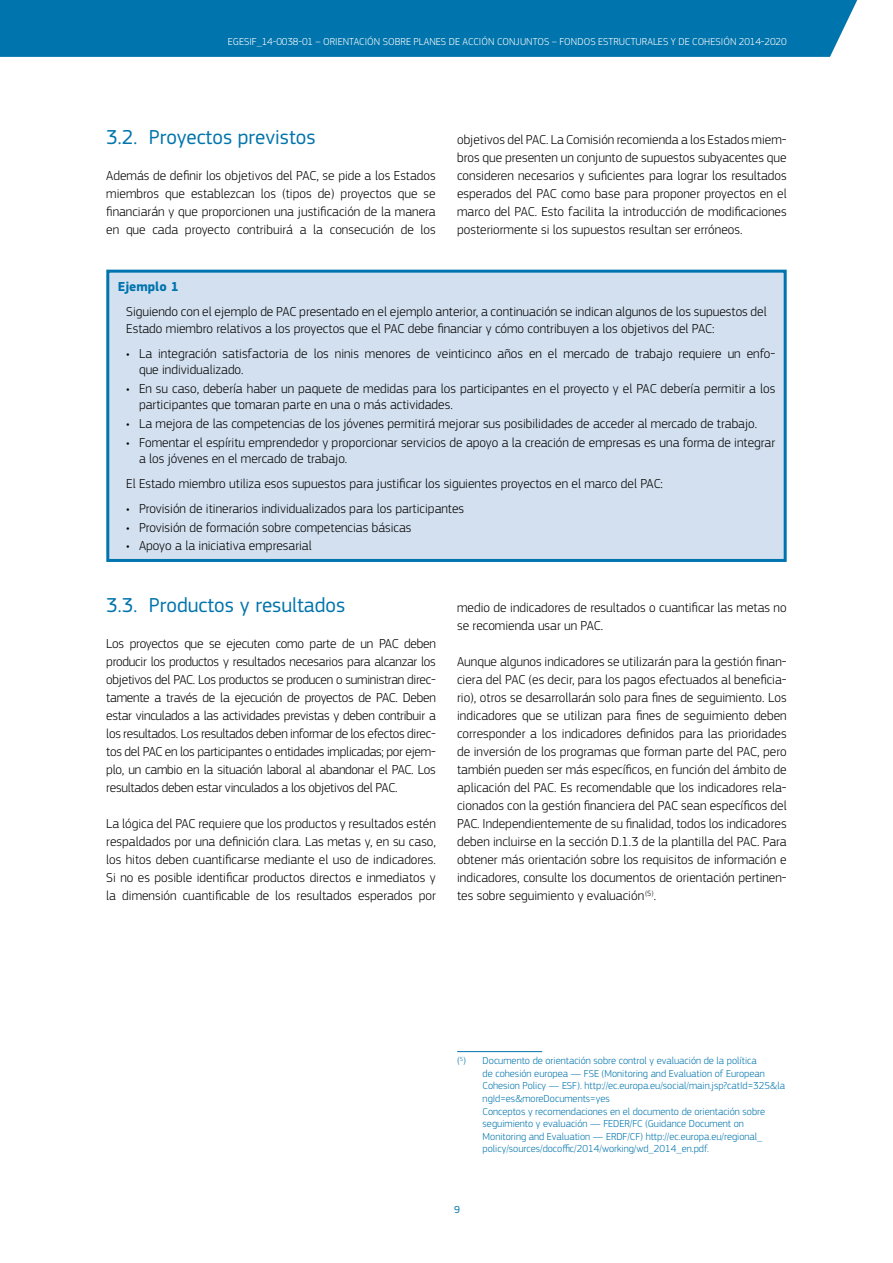
<style>
.page{position:relative;width:893px;height:1263px;background:#fff}
.page>*{position:absolute;margin:0;border:0;box-sizing:border-box;transform-origin:0 0}
.t1{font:21px "EC Square Sans Pro";color:#0074ac}
.Body{font:300 13.5px/18px "EC Square Sans Pro";color:#000;text-align:justify}
.Box_Body{font:300 13.5px/16.5px "EC Square Sans Pro";color:#000}
.Title_table{font:700 13.5px "EC Square Sans Pro";color:#0074ae}
.t2{font:300 10.5px/12.6px "EC Square Sans Pro";color:#0074ac}
.t3{font:300 10.5px "EC Square Sans Pro";letter-spacing:.005em;color:#fff}
.t4{font:10.5px "EC Square Sans Pro";color:#0074ac}
</style>
<div class="page">
<div style="left:1px;top:0;width:857px;height:57px;background:#0074ac"></div>
<hr style="left:0;top:0;width:1px;height:57px;background:#0074ac">
<div style="left:108px;top:271px;width:677px;height:289px;background:#d3e0ef"></div>
<div style="left:106px;top:270px;width:681px;height:292px;border:3px solid #0074ae"></div>
<hr style="left:457px;top:1051px;width:85px;height:1px;background:#0074ac">
<p class="t3" style="left:228px;top:35px;width:560px">EGESIF_14-0038-01 – ORIENTACIÓN SOBRE PLANES DE ACCIÓN CONJUNTOS – FONDOS ESTRUCTURALES Y DE COHESIÓN 2014-2020</p>
<p class="t1" style="left:106px;top:125px;width:211px">3.2. Proyectos previstos</p>
<p class="Body" style="left:106px;top:166px;width:331px">Además de definir los objetivos del PAC, se pide a los Estados miembros que establezcan los (tipos de) proyectos que se financiarán y que proporcionen una justificación de la manera en que cada proyecto contribuirá a la consecución de los</p>
<p class="Body" style="left:457px;top:130px;width:331px">objetivos del PAC. La Comisión recomienda a los Estados miem&shy;bros que presenten un conjunto de supuestos subyacentes que consideren necesarios y suficientes para lograr los resultados esperados del PAC como base para proponer proyectos en el marco del PAC. Esto facilita la introducción de modificaciones posteriormente si los supuestos resultan ser erróneos.</p>
<h5 class="Title_table" style="left:118px;top:279px;width:62px">Ejemplo 1</h5>
<p class="Box_Body" style="left:126px;top:303px;width:642px">Siguiendo con el ejemplo de PAC presentado en el ejemplo anterior, a continuación se indican algunos de los supuestos del<br>Estado miembro relativos a los proyectos que el PAC debe financiar y cómo contribuyen a los objetivos del PAC:</p>
<p class="Body" style="left:139px;top:345px;width:638px;line-height:16.5px;text-indent:-13px">• La integración satisfactoria de los ninis menores de veinticinco años en el mercado de trabajo requiere un enfo&shy;que individualizado.</p>
<p class="Body" style="left:139px;top:380px;width:638px;line-height:16.5px;text-indent:-13px">• En su caso, debería haber un paquete de medidas para los participantes en el proyecto y el PAC debería permitir a los participantes que tomaran parte en una o más actividades.</p>
<p class="Body" style="left:126px;top:414px;width:632px">• La mejora de las competencias de los jóvenes permitirá mejorar sus posibilidades de acceder al mercado de trabajo.</p>
<p class="Body" style="left:139px;top:434px;width:638px;line-height:16.5px;text-indent:-13px">• Fomentar el espíritu emprendedor y proporcionar servicios de apoyo a la creación de empresas es una forma de integrar a los jóvenes en el mercado de trabajo.</p>
<p class="Box_Body" style="left:126px;top:475px;width:538px">El Estado miembro utiliza esos supuestos para justificar los siguientes proyectos en el marco del PAC:</p>
<p class="Body" style="left:126px;top:500px;width:339px">• Provisión de itinerarios individualizados para los participantes</p>
<p class="Body" style="left:126px;top:518px;width:287px">• Provisión de formación sobre competencias básicas</p>
<p class="Body" style="left:126px;top:537px;width:187px">• Apoyo a la iniciativa empresarial</p>
<p class="t1" style="left:106px;top:593px;width:240px">3.3. Productos y resultados</p>
<p class="Body" style="left:106px;top:634px;width:331px">Los proyectos que se ejecuten como parte de un PAC deben producir los productos y resultados necesarios para alcanzar los objetivos del PAC. Los productos se producen o suministran direc&shy;tamente a través de la ejecución de proyectos de PAC. Deben estar vinculados a las actividades previstas y deben contribuir a los resultados. Los resultados deben informar de los efectos direc&shy;tos del PAC en los participantes o entidades implicadas; por ejem&shy;plo, un cambio en la situación laboral al abandonar el PAC. Los resultados deben estar vinculados a los objetivos del PAC.</p>
<p class="Body" style="left:106px;top:814px;width:331px">La lógica del PAC requiere que los productos y resultados estén respaldados por una definición clara. Las metas y, en su caso, los hitos deben cuantificarse mediante el uso de indicadores.<br>Si no es posible identificar productos directos e inmediatos y la dimensión cuantificable de los resultados esperados por</p>
<p class="Body" style="left:457px;top:598px;width:331px">medio de indicadores de resultados o cuantificar las metas no se recomienda usar un PAC.</p>
<p class="Body" style="left:457px;top:652px;width:331px">Aunque algunos indicadores se utilizarán para la gestión finan&shy;ciera del PAC (es decir, para los pagos efectuados al beneficia&shy;rio), otros se desarrollarán solo para fines de seguimiento. Los indicadores que se utilizan para fines de seguimiento deben corresponder a los indicadores definidos para las prioridades de inversión de los programas que forman parte del PAC, pero también pueden ser más específicos, en función del ámbito de aplicación del PAC. Es recomendable que los indicadores rela&shy;cionados con la gestión financiera del PAC sean específicos del PAC. Independientemente de su finalidad, todos los indicadores deben incluirse en la sección D.1.3 de la plantilla del PAC. Para obtener más orientación sobre los requisitos de información e indicadores, consulte los documentos de orientación pertinen&shy;tes sobre seguimiento y evaluación<sup>(5)</sup>.</p>
<p class="t2" style="left:483px;top:1054px;width:304px;text-indent:-26px">(<sup>5</sup>) Documento de orientación sobre control y evaluación de la política<br>de cohesión europea — FSE (Monitoring and Evaluation of European Cohesion Policy — ESF). http://ec.europa.eu/social/main.jsp?catId=325&amp;la ngId=es&amp;moreDocuments=yes<br>Conceptos y recomendaciones en el documento de orientación sobre seguimiento y evaluación — FEDER/FC (Guidance Document on Monitoring and Evaluation — ERDF/CF) http://ec.europa.eu/regional_ policy/sources/docoffic/2014/working/wd_2014_en.pdf.</p>
<p class="t4" style="left:454px;top:1203px;width:7px">9</p>
</div>
